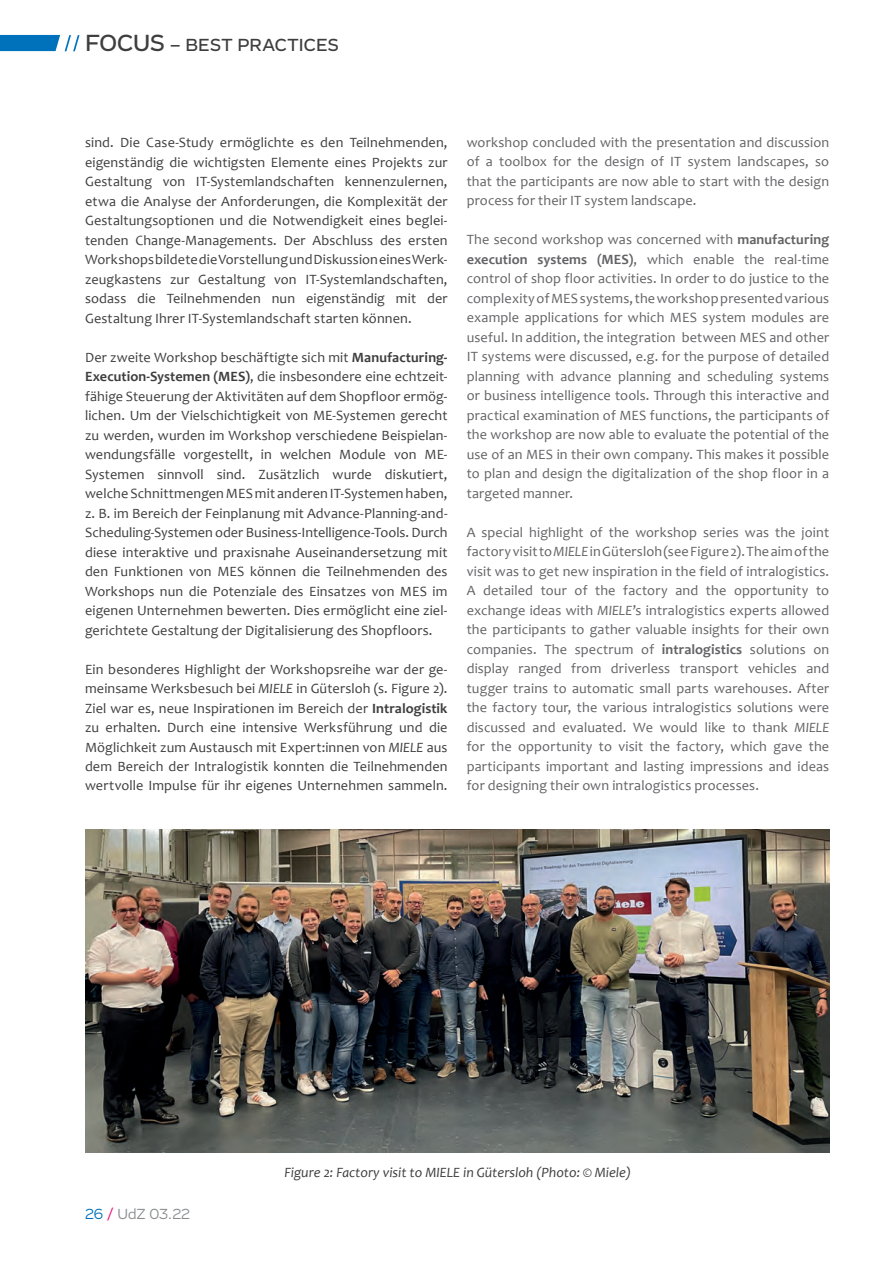
<style>
.page{position:relative;width:893px;height:1263px;background:#fff}
.page>*{position:absolute;margin:0;border:0;box-sizing:border-box;transform-origin:0 0}
.t1{font:500 18px "Vito";letter-spacing:.015em;color:#3e3e3f}
.t2{font:15px "Vito";letter-spacing:-.005em;color:#8a8c8f}
.t3{font:14.25px/19.5px "Candara";letter-spacing:.01em;color:#3e3e3f;text-align:justify}
.t4{font:14.25px/19.5px "Candara";letter-spacing:.01em;color:#636366;text-align:justify}
.t5{font:italic 14.25px "Candara";color:#3e3e3f}
.s1{font-size:24px}
.s2{font-weight:700}
.s3{font-style:italic}
.s4{color:#0072bc}
.s5{color:#ed0372}
</style>
<div class="page">
<svg style="left:0;top:35px;width:80px;height:16px"></svg>
<img style="left:86px;top:830px;width:743px;height:322px">
<p class="t1" style="left:85px;top:34px;width:255px"><span class="s1">FOCUS</span> – BEST PRACTICES</p>
<p class="t3" style="left:85px;top:133px;width:364px">sind. Die Case-Study ermöglichte es den Teilnehmenden, eigenständig die wichtigsten Elemente eines Projekts zur Gestaltung von IT-Systemlandschaften kennenzulernen, etwa die Analyse der Anforderungen, die Komplexität der Gestaltungsoptionen und die Notwendigkeit eines beglei&shy;tenden Change-Managements. Der Abschluss des ersten Workshops bildete die Vorstellung und Diskussion eines Werk&shy;zeugkastens zur Gestaltung von IT-Systemlandschaften, sodass die Teilnehmenden nun eigenständig mit der Gestaltung Ihrer IT-Systemlandschaft starten können.</p>
<p class="t3" style="left:85px;top:347px;width:364px">Der zweite Workshop beschäftigte sich mit <span class="s2">Manufacturing-Execution-Systemen (MES)</span>, die insbesondere eine echtzeit&shy;fähige Steuerung der Aktivitäten auf dem Shopfloor ermög&shy;lichen. Um der Vielschichtigkeit von ME-Systemen gerecht zu werden, wurden im Workshop verschiedene Beispielan&shy;wendungsfälle vorgestellt, in welchen Module von ME-Systemen sinnvoll sind. Zusätzlich wurde diskutiert, welche Schnittmengen MES mit anderen IT-Systemen haben, z. B. im Bereich der Feinplanung mit Advance-Planning-and-Scheduling-Systemen oder Business-Intelligence-Tools. Durch diese interaktive und praxisnahe Auseinandersetzung mit den Funktionen von MES können die Teilnehmenden des Workshops nun die Potenziale des Einsatzes von MES im eigenen Unternehmen bewerten. Dies ermöglicht eine ziel&shy;gerichtete Gestaltung der Digitalisierung des Shopfloors.</p>
<p class="t3" style="left:85px;top:659px;width:364px">Ein besonderes Highlight der Workshopsreihe war der ge&shy;meinsame Werksbesuch bei <span class="s3">MIELE</span> in Gütersloh (s. Figure 2).<br>Ziel war es, neue Inspirationen im Bereich der <span class="s2">Intralogistik </span>zu erhalten. Durch eine intensive Werksführung und die Möglichkeit zum Austausch mit Expert:innen von <span class="s3">MIELE</span> aus dem Bereich der Intralogistik konnten die Teilnehmenden wertvolle Impulse für ihr eigenes Unternehmen sammeln.</p>
<p class="t4" style="left:467px;top:132px;width:364px">workshop concluded with the presentation and discussion of a toolbox for the design of IT system landscapes, so that the participants are now able to start with the design process for their IT system landscape.</p>
<p class="t4" style="left:467px;top:230px;width:364px">The second workshop was concerned with <span class="s2">manufacturing execution systems (MES)</span>, which enable the real-time control of shop floor activities. In order to do justice to the complexity of MES systems, the workshop presented various example applications for which MES system modules are useful. In addition, the integration between MES and other IT systems were discussed, e.g. for the purpose of detailed planning with advance planning and scheduling systems or business intelligence tools. Through this interactive and practical examination of MES functions, the participants of the workshop are now able to evaluate the potential of the use of an MES in their own company. This makes it possible to plan and design the digitalization of the shop floor in a targeted manner.</p>
<p class="t4" style="left:467px;top:522px;width:364px">A special highlight of the workshop series was the joint factory visit to <span class="s3">MIELE</span> in Gütersloh (see Figure 2). The aim of the visit was to get new inspiration in the field of intralogistics.<br>A detailed tour of the factory and the opportunity to exchange ideas with <span class="s3">MIELE</span>’s intralogistics experts allowed the participants to gather valuable insights for their own companies. The spectrum of <span class="s2">intralogistics</span> solutions on display ranged from driverless transport vehicles and tugger trains to automatic small parts warehouses. After the factory tour, the various intralogistics solutions were discussed and evaluated. We would like to thank <span class="s3">MIELE </span>for the opportunity to visit the factory, which gave the participants important and lasting impressions and ideas for designing their own intralogistics processes.</p>
<p class="t2" style="left:85px;top:1205px;width:107px"><span class="s4">26</span> <span class="s5">/</span> UdZ 03.22</p>
<p class="t5" style="left:284px;top:1163px;width:348px">Figure 2: Factory visit to MIELE in Gütersloh (Photo: © Miele)</p>
</div>
